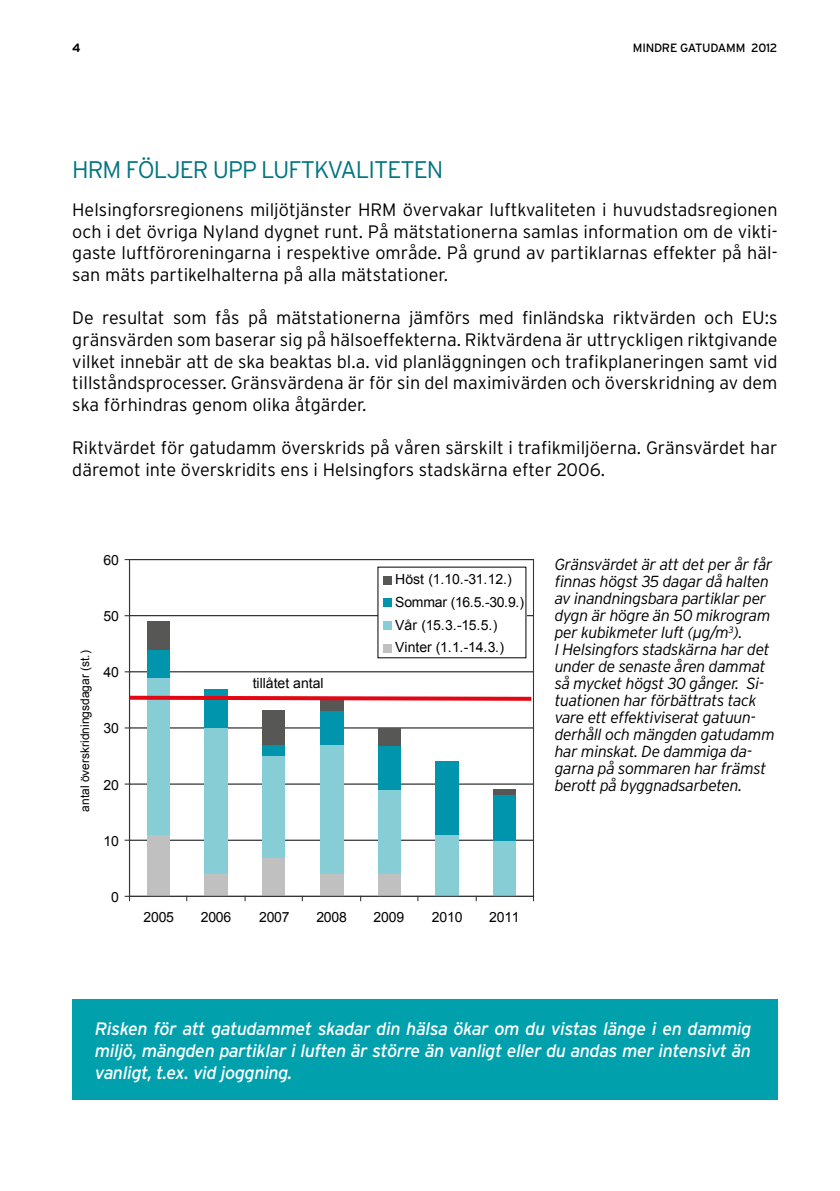
<style>
.page{position:relative;width:840px;height:1191px;background:#fff}
.page>*{position:absolute;margin:0;border:0;box-sizing:border-box;transform-origin:0 0}
.t1{font:300 24px "Interstate";letter-spacing:-.04em;color:#007480}
.t2{font:300 18px/21.6px "Interstate Plus";color:#000;text-align:justify}
.t3{font:italic 18px/22px "Interstate";letter-spacing:-.025em;color:#fff;text-align:justify}
.t4{font:italic 300 16px/17px "Interstate Plus";letter-spacing:-.025em;color:#000}
.t5{font:14px/22.6px "Arial";letter-spacing:-.015em;color:#010203}
.t6{font:12px "Arial";color:#010203}
.t7{font:12px "Interstate";letter-spacing:-.02em;color:#000}
.t8{font:700 12px "Interstate";color:#000}
</style>
<div class="page">
<div style="left:72px;top:1000px;width:705px;height:100px;background:#00a0ad"></div>
<hr style="left:129px;top:840px;width:404px;height:1px;background:#010203">
<hr style="left:129px;top:783px;width:404px;height:1px;background:#010203">
<hr style="left:129px;top:727px;width:404px;height:1px;background:#010203">
<hr style="left:129px;top:671px;width:404px;height:1px;background:#010203">
<hr style="left:129px;top:615px;width:404px;height:1px;background:#010203">
<hr style="left:129px;top:559px;width:404px;height:1px;background:#343434">
<hr style="left:532px;top:559px;width:1px;height:337px;background:#343434">
<div style="left:147px;top:835px;width:22px;height:61px;background:#c1c0c1"></div>
<div style="left:204px;top:873px;width:24px;height:23px;background:#c1c0c1"></div>
<div style="left:262px;top:857px;width:23px;height:39px;background:#c1c0c1"></div>
<div style="left:319px;top:873px;width:24px;height:23px;background:#c1c0c1"></div>
<div style="left:378px;top:873px;width:22px;height:23px;background:#c1c0c1"></div>
<div style="left:147px;top:677px;width:22px;height:158px;background:#87cdd5"></div>
<div style="left:204px;top:728px;width:24px;height:145px;background:#87cdd5"></div>
<div style="left:262px;top:756px;width:23px;height:101px;background:#87cdd5"></div>
<div style="left:319px;top:745px;width:24px;height:128px;background:#87cdd5"></div>
<div style="left:378px;top:789px;width:22px;height:84px;background:#87cdd5"></div>
<div style="left:435px;top:835px;width:23px;height:61px;background:#87cdd5"></div>
<div style="left:493px;top:840px;width:23px;height:56px;background:#87cdd5"></div>
<div style="left:147px;top:649px;width:22px;height:28px;background:#0095ad"></div>
<div style="left:204px;top:689px;width:24px;height:39px;background:#0095ad"></div>
<div style="left:262px;top:745px;width:23px;height:11px;background:#0095ad"></div>
<div style="left:319px;top:710px;width:24px;height:35px;background:#0095ad"></div>
<div style="left:378px;top:745px;width:22px;height:44px;background:#0095ad"></div>
<div style="left:435px;top:761px;width:23px;height:74px;background:#0095ad"></div>
<div style="left:493px;top:795px;width:23px;height:45px;background:#0095ad"></div>
<div style="left:147px;top:621px;width:22px;height:28px;background:#575756"></div>
<div style="left:262px;top:710px;width:23px;height:35px;background:#575756"></div>
<div style="left:319px;top:700px;width:24px;height:10px;background:#575756"></div>
<div style="left:378px;top:728px;width:22px;height:17px;background:#575756"></div>
<div style="left:493px;top:789px;width:23px;height:6px;background:#575756"></div>
<hr style="left:129px;top:559px;width:1px;height:337px;background:#343434">
<hr style="left:129px;top:895px;width:404px;height:2px;background:#343434">
<div style="left:378px;top:567px;width:147px;height:91px;background:#fff"></div>
<div style="left:383px;top:576px;width:9px;height:8px;background:#575756"></div>
<div style="left:383px;top:598px;width:9px;height:9px;background:#0095ad"></div>
<div style="left:383px;top:621px;width:9px;height:9px;background:#87cdd5"></div>
<div style="left:383px;top:644px;width:9px;height:8px;background:#c1c0c1"></div>
<svg style="left:128px;top:693px;width:406px;height:10px"></svg>
<p class="t8" style="left:72px;top:41px;width:10px">4</p>
<p class="t7" style="left:632px;top:41px;width:103px">MINDRE GATUDAMM</p>
<p class="t7" style="left:750px;top:41px;width:28px">2012</p>
<h1 class="t1" style="left:72px;top:155px;width:372px">HRM FÖLJER UPP LUFTKVALITETEN</h1>
<p class="t2" style="left:72px;top:199px;width:706px">Helsingforsregionens miljötjänster HRM övervakar luftkvaliteten i huvudstadsregionen och i det övriga Nyland dygnet runt. På mätstationerna samlas information om de vikti&shy;gaste luftföroreningarna i respektive område. På grund av partiklarnas effekter på häl&shy;san mäts partikelhalterna på alla mätstationer.</p>
<p class="t2" style="left:72px;top:307px;width:706px">De resultat som fås på mätstationerna jämförs med finländska riktvärden och EU:s gränsvärden som baserar sig på hälsoeffekterna. Riktvärdena är uttryckligen riktgivande vilket innebär att de ska beaktas bl.a. vid planläggningen och trafikplaneringen samt vid tillståndsprocesser. Gränsvärdena är för sin del maximivärden och överskridning av dem ska förhindras genom olika åtgärder.</p>
<p class="t2" style="left:72px;top:436px;width:706px">Riktvärdet för gatudamm överskrids på våren särskilt i trafikmiljöerna. Gränsvärdet har däremot inte överskridits ens i Helsingfors stadskärna efter 2006.</p>
<p class="t5" style="left:103px;top:549px;width:17px">60</p>
<p class="t6" style="left:77px;top:811px;width:163px;rotate:-90deg">antal överskridningsdagar (st.)</p>
<p class="t5" style="left:103px;top:605px;width:17px">50</p>
<p class="t5" style="left:103px;top:661px;width:17px">40</p>
<p class="t5" style="left:103px;top:717px;width:17px">30</p>
<p class="t5" style="left:103px;top:773px;width:17px">20</p>
<p class="t5" style="left:103px;top:829px;width:17px">10</p>
<p class="t5" style="left:111px;top:885px;width:9px">0</p>
<p class="t5" style="left:252px;top:672px;width:72px">tillåtet antal</p>
<p class="t5" style="left:395px;top:568px;width:130px">Höst (1.10.-31.12.)<br>Sommar (16.5.-30.9.)<br>Vår (15.3.-15.5.)<br>Vinter (1.1.-14.3.)</p>
<p class="t5" style="left:143px;top:906px;width:32px">2005</p>
<p class="t5" style="left:201px;top:906px;width:32px">2006</p>
<p class="t5" style="left:259px;top:906px;width:32px">2007</p>
<p class="t5" style="left:316px;top:906px;width:32px">2008</p>
<p class="t5" style="left:373px;top:906px;width:32px">2009</p>
<p class="t5" style="left:431px;top:906px;width:32px">2010</p>
<p class="t5" style="left:489px;top:906px;width:32px">2011</p>
<p class="t4" style="left:554px;top:556px;width:222px">Gränsvärdet är att det per år får finnas högst 35 dagar då halten av inandningsbara partiklar per dygn är högre än 50 mikrogram per kubikmeter luft (µg/m<sup>3</sup>).<br>I Helsingfors stadskärna har det under de senaste åren dammat så mycket högst 30 gånger. Si&shy;tuationen har förbättrats tack vare ett effektiviserat gatuun&shy;derhåll och mängden gatudamm har minskat. De dammiga da&shy;garna på sommaren har främst berott på byggnadsarbeten.</p>
<p class="t3" style="left:95px;top:1017px;width:657px">Risken för att gatudammet skadar din hälsa ökar om du vistas länge i en dammig miljö, mängden partiklar i luften är större än vanligt eller du andas mer intensivt än vanligt, t.ex. vid joggning.</p>
</div>
